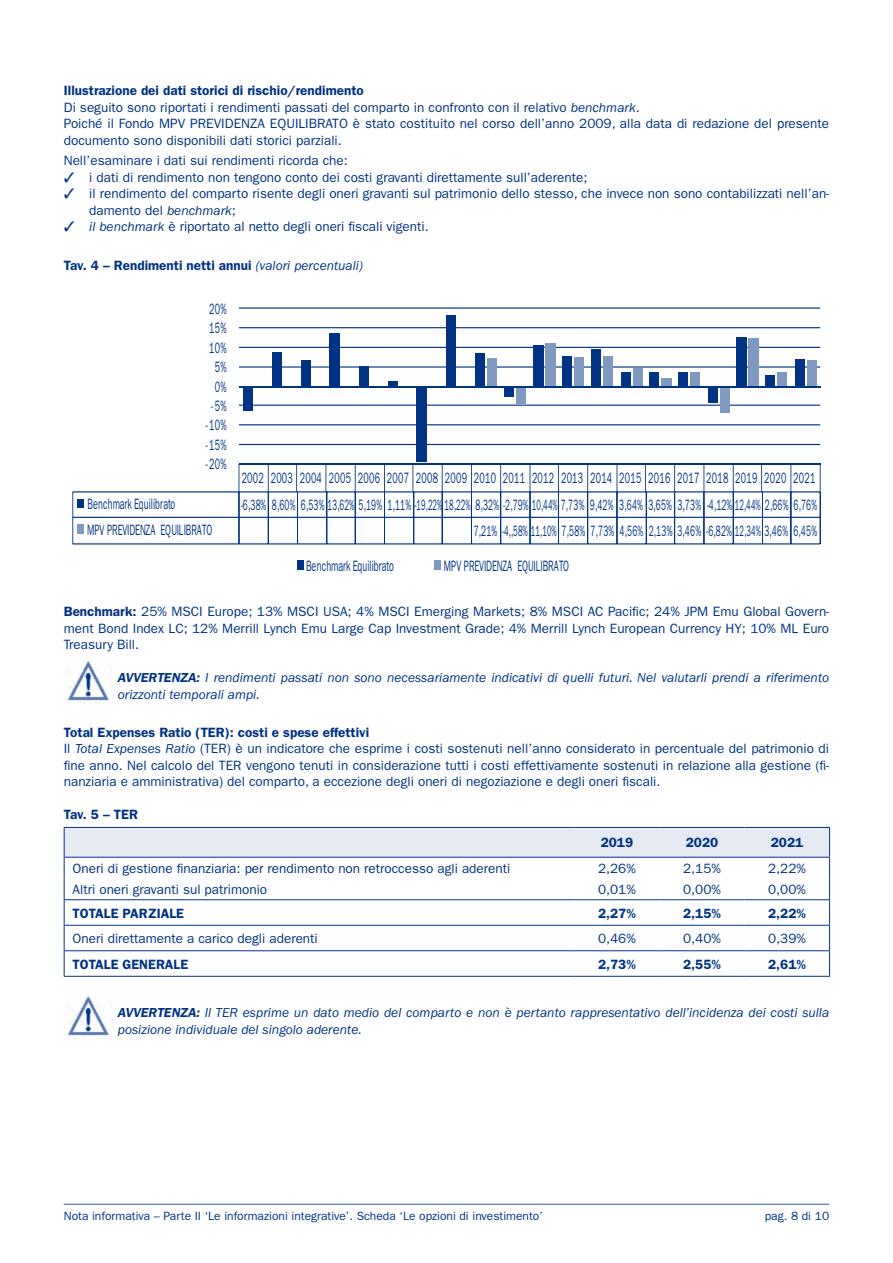
<style>
.page{position:relative;width:893px;height:1263px;background:#fff}
.page>*{position:absolute;margin:0;border:0;box-sizing:border-box;transform-origin:0 0}
.t1{font:15px "Franklin Gothic";letter-spacing:.03em;color:#003383;scale:.55 1}
.t2{font:15px "Franklin Gothic";letter-spacing:.03em;color:#003383;scale:.59 1}
.t3{font:15px "Franklin Gothic";letter-spacing:-.01em;color:#003383;scale:.59 1}
.t4{font:15px "Franklin Gothic";letter-spacing:.005em;color:#003383;scale:.59 1}
.t5{font:13.5px/16.5px "Franklin Gothic";color:#003383}
.t6{font:italic 13.5px/16.5px "Franklin Gothic";color:#003383}
.t7{font:600 13.5px "Franklin Gothic";color:#003383}
.t8{font:12px "Franklin Gothic";color:#003383}
.s1{font-weight:600}
.s2{font-style:italic}
.s3{font-weight:400;font-style:italic}
</style>
<div class="page">
<hr style="left:64px;top:1204px;width:765px;height:1px;background:#335c9c">
<hr style="left:239px;top:307px;width:581px;height:2px;background:#003383">
<hr style="left:239px;top:327px;width:581px;height:1px;background:#003383">
<hr style="left:239px;top:347px;width:581px;height:1px;background:#003383">
<hr style="left:239px;top:366px;width:581px;height:2px;background:#003383">
<hr style="left:239px;top:405px;width:581px;height:1px;background:#003383">
<hr style="left:239px;top:424px;width:581px;height:1px;background:#003383">
<hr style="left:239px;top:444px;width:581px;height:1px;background:#003383">
<div style="left:243px;top:386px;width:9px;height:24px;background:#003383"></div>
<div style="left:272px;top:353px;width:10px;height:33px;background:#003383"></div>
<div style="left:301px;top:361px;width:10px;height:25px;background:#003383"></div>
<div style="left:330px;top:333px;width:10px;height:53px;background:#003383"></div>
<div style="left:359px;top:366px;width:10px;height:20px;background:#003383"></div>
<div style="left:388px;top:381px;width:10px;height:5px;background:#003383"></div>
<div style="left:417px;top:386px;width:10px;height:75px;background:#003383"></div>
<div style="left:446px;top:316px;width:9px;height:70px;background:#003383"></div>
<div style="left:475px;top:354px;width:10px;height:32px;background:#003383"></div>
<div style="left:505px;top:386px;width:9px;height:10px;background:#003383"></div>
<div style="left:533px;top:346px;width:10px;height:40px;background:#003383"></div>
<div style="left:562px;top:356px;width:10px;height:30px;background:#003383"></div>
<div style="left:592px;top:349px;width:9px;height:37px;background:#003383"></div>
<div style="left:621px;top:372px;width:9px;height:14px;background:#003383"></div>
<div style="left:649px;top:372px;width:10px;height:14px;background:#003383"></div>
<div style="left:678px;top:372px;width:10px;height:14px;background:#003383"></div>
<div style="left:708px;top:386px;width:9px;height:16px;background:#003383"></div>
<div style="left:736px;top:338px;width:11px;height:48px;background:#003383"></div>
<div style="left:765px;top:376px;width:10px;height:10px;background:#003383"></div>
<div style="left:795px;top:359px;width:9px;height:27px;background:#003383"></div>
<div style="left:487px;top:358px;width:10px;height:28px;background:#8099c1"></div>
<div style="left:517px;top:386px;width:9px;height:17px;background:#8099c1"></div>
<div style="left:545px;top:343px;width:10px;height:43px;background:#8099c1"></div>
<div style="left:574px;top:357px;width:10px;height:29px;background:#8099c1"></div>
<div style="left:604px;top:356px;width:9px;height:30px;background:#8099c1"></div>
<div style="left:633px;top:369px;width:9px;height:17px;background:#8099c1"></div>
<div style="left:661px;top:378px;width:11px;height:8px;background:#8099c1"></div>
<div style="left:691px;top:372px;width:9px;height:14px;background:#8099c1"></div>
<div style="left:720px;top:386px;width:9px;height:27px;background:#8099c1"></div>
<div style="left:748px;top:339px;width:11px;height:47px;background:#8099c1"></div>
<div style="left:778px;top:372px;width:9px;height:14px;background:#8099c1"></div>
<div style="left:807px;top:361px;width:9px;height:25px;background:#8099c1"></div>
<hr style="left:239px;top:386px;width:581px;height:1px;background:#003383">
<svg style="left:72px;top:464px;width:749px;height:80px"></svg>
<div style="left:77px;top:525px;width:7px;height:9px;background:#8099c1"></div>
<div style="left:297px;top:561px;width:6px;height:9px;background:#003383"></div>
<div style="left:435px;top:561px;width:6px;height:9px;background:#8099c1"></div>
<img style="left:67px;top:662px;width:43px;height:41px">
<hr style="left:64px;top:976px;width:510px;height:1px;background:#003383">
<hr style="left:574px;top:976px;width:85px;height:1px;background:#003383">
<hr style="left:659px;top:976px;width:85px;height:1px;background:#003383">
<svg style="left:64px;top:827px;width:766px;height:149px"></svg>
<hr style="left:744px;top:976px;width:86px;height:1px;background:#003383">
<img style="left:67px;top:997px;width:43px;height:41px">
<p class="t5" style="left:64px;top:82px;width:767px"><span class="s1">Illustrazione dei dati storici di rischio/rendimento<br></span>Di seguito sono riportati i rendimenti passati del comparto in confronto con il relativo <span class="s2">benchmark</span>.<br>Poiché il Fondo MPV PREVIDENZA EQUILIBRATO è stato costituito nel corso dell’anno 2009, alla data di redazione del presente documento sono disponibili dati storici parziali.</p>
<p class="t5" style="left:64px;top:153px;width:286px">Nell’esaminare i dati sui rendimenti ricorda che:</p>
<p class="t5" style="left:64px;top:169px;width:525px">✓ i dati di rendimento non tengono conto dei costi gravanti direttamente sull’aderente;</p>
<p class="t5" style="left:89px;top:186px;width:741px;text-indent:-26px">✓ il rendimento del comparto risente degli oneri gravanti sul patrimonio dello stesso, che invece non sono contabilizzati nell’an&shy;damento del <span class="s2">benchmark</span>;</p>
<p class="t5" style="left:64px;top:219px;width:366px">✓ <span class="s2">il benchmark</span> è riportato al netto degli oneri fiscali vigenti.</p>
<p class="t7" style="left:64px;top:257px;width:301px">Tav. 4 – Rendimenti netti annui <span class="s3">(valori percentuali)</span></p>
<p class="t2" style="left:209px;top:300px;width:31px">20%</p>
<p class="t2" style="left:209px;top:319px;width:31px">15%</p>
<p class="t2" style="left:209px;top:339px;width:31px">10%</p>
<p class="t2" style="left:215px;top:358px;width:22px">5%</p>
<p class="t2" style="left:215px;top:378px;width:22px">0%</p>
<p class="t2" style="left:211px;top:397px;width:27px">-5%</p>
<p class="t2" style="left:206px;top:417px;width:37px">-10%</p>
<p class="t2" style="left:206px;top:436px;width:37px">-15%</p>
<p class="t2" style="left:206px;top:455px;width:37px">-20%</p>
<p class="t2" style="left:242px;top:470px;width:974px">2002 2003 2004 2005 2006 2007 2008 2009 2010 2011 2012 2013 2014 2015 2016 2017 2018 2019 2020 2021</p>
<p class="t4" style="left:88px;top:495px;width:151px">Benchmark Equilibrato</p>
<p class="t1" style="left:241px;top:497px;width:1049px">-6,38% 8,60% 6,53% 13,62% 5,19% 1,11% -19,22% 18,22% 8,32% -2,79% 10,44% 7,73% 9,42% 3,64% 3,65% 3,73% -4,12% 12,44% 2,66% 6,76%</p>
<p class="t3" style="left:87px;top:521px;width:214px">MPV PREVIDENZA EQUILIBRATO</p>
<p class="t1" style="left:474px;top:522px;width:626px">7,21% -4,,58% 11,10% 7,58% 7,73% 4,56% 2,13% 3,46% -6,82% 12,34% 3,46% 6,45%</p>
<p class="t4" style="left:306px;top:557px;width:151px">Benchmark Equilibrato</p>
<p class="t3" style="left:444px;top:557px;width:214px">MPV PREVIDENZA EQUILIBRATO</p>
<p class="t5" style="left:64px;top:603px;width:767px;text-align:justify"><span class="s1">Benchmark:</span> 25% MSCI Europe; 13% MSCI USA; 4% MSCI Emerging Markets; 8% MSCI AC Pacific; 24% JPM Emu Global Govern&shy;ment Bond Index LC; 12% Merrill Lynch Emu Large Cap Investment Grade; 4% Merrill Lynch European Currency HY; 10% ML Euro Treasury Bill.</p>
<p class="t6" style="left:118px;top:669px;width:713px"><span class="s1">AVVERTENZA:</span> I rendimenti passati non sono necessariamente indicativi di quelli futuri. Nel valutarli prendi a riferimento orizzonti temporali ampi.</p>
<p class="t5" style="left:64px;top:724px;width:767px"><span class="s1">Total Expenses Ratio (TER): costi e spese effettivi<br></span>Il <span class="s2">Total Expenses Ratio</span> (TER) è un indicatore che esprime i costi sostenuti nell’anno considerato in percentuale del patrimonio di fine anno. Nel calcolo del TER vengono tenuti in considerazione tutti i costi effettivamente sostenuti in relazione alla gestione (fi&shy;nanziaria e amministrativa) del comparto, a eccezione degli oneri di negoziazione e degli oneri fiscali.</p>
<p class="t7" style="left:64px;top:806px;width:76px">Tav. 5 – TER</p>
<p class="t7" style="left:601px;top:835px;width:34px">2019</p>
<p class="t7" style="left:686px;top:835px;width:34px">2020</p>
<p class="t7" style="left:771px;top:835px;width:34px">2021</p>
<p class="t5" style="left:73px;top:860px;width:439px">Oneri di gestione finanziaria: per rendimento non retroccesso agli aderenti</p>
<p class="t5" style="left:598px;top:860px;width:39px">2,26%</p>
<p class="t5" style="left:683px;top:860px;width:39px">2,15%</p>
<p class="t5" style="left:768px;top:860px;width:39px">2,22%</p>
<p class="t5" style="left:73px;top:881px;width:196px">Altri oneri gravanti sul patrimonio</p>
<p class="t5" style="left:598px;top:881px;width:39px">0,01%</p>
<p class="t5" style="left:683px;top:881px;width:39px">0,00%</p>
<p class="t5" style="left:768px;top:881px;width:39px">0,00%</p>
<p class="t7" style="left:73px;top:905px;width:113px">TOTALE PARZIALE</p>
<p class="t7" style="left:598px;top:905px;width:39px">2,27%</p>
<p class="t7" style="left:683px;top:905px;width:39px">2,15%</p>
<p class="t7" style="left:768px;top:905px;width:39px">2,22%</p>
<p class="t5" style="left:73px;top:930px;width:247px">Oneri direttamente a carico degli aderenti</p>
<p class="t5" style="left:598px;top:930px;width:39px">0,46%</p>
<p class="t5" style="left:683px;top:930px;width:39px">0,40%</p>
<p class="t5" style="left:768px;top:930px;width:39px">0,39%</p>
<p class="t7" style="left:73px;top:956px;width:117px">TOTALE GENERALE</p>
<p class="t7" style="left:598px;top:956px;width:39px">2,73%</p>
<p class="t7" style="left:683px;top:956px;width:39px">2,55%</p>
<p class="t7" style="left:768px;top:956px;width:39px">2,61%</p>
<p class="t6" style="left:118px;top:1005px;width:713px"><span class="s1">AVVERTENZA:</span> Il TER esprime un dato medio del comparto e non è pertanto rappresentativo dell’incidenza dei costi sulla posizione individuale del singolo aderente.</p>
<p class="t8" style="left:64px;top:1209px;width:481px">Nota informativa – Parte II ‘Le informazioni integrative’. Scheda ‘Le opzioni di investimento’</p>
<p class="t8" style="left:765px;top:1209px;width:66px">pag. 8 di 10</p>
</div>
